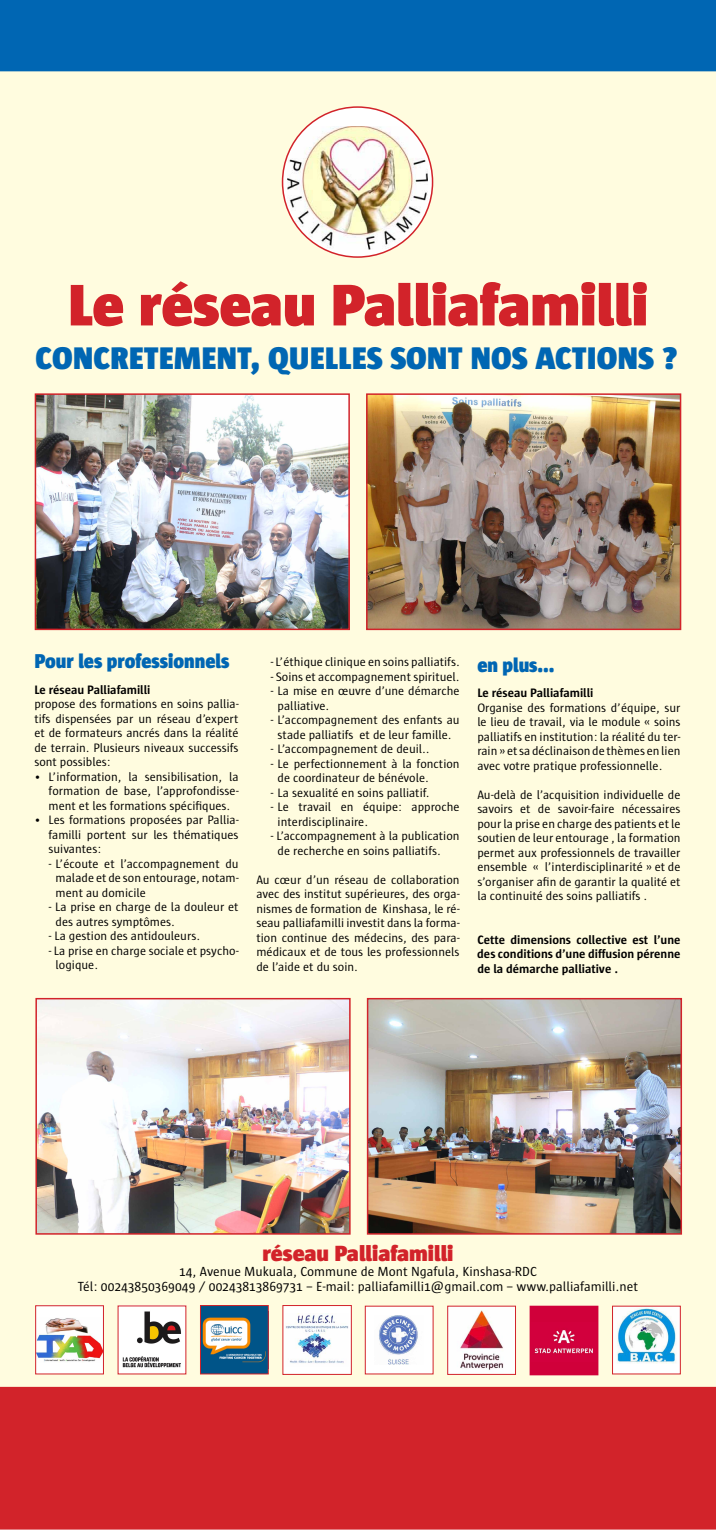
<style>
.page{position:relative;width:716px;height:1531px;background:#fff}
.page>*{position:absolute;margin:0;border:0;box-sizing:border-box;transform-origin:0 0}
.t1{font:900 60px "Sun";color:#d2232a}
.t2{font:900 32px "Sun";color:#0066b3}
.t3{font:900 22.5px "Sun";color:#d2232a}
.t4{font:900 20.5px "Sun";color:#0066b3;scale:.93 1}
.t5{font:13.5px/15px "Sun Antwerpen";color:#000;text-align:center}
.t6{font:12.5px/14.5px "Sun";color:#000;text-align:justify}
.t7{font:700 12.5px/14.5px "Sun";color:#000;text-align:justify}
</style>
<div class="page">
<div style="left:0;top:71px;width:716px;height:1316px;background:#fffcdf"></div>
<div style="left:0;top:0;width:716px;height:71px;background:#0066b3"></div>
<div style="left:0;top:1387px;width:716px;height:142px;background:#d2232a"></div>
<div style="left:612px;top:1306px;width:68px;height:68px;background:#fff"></div>
<img style="left:617px;top:1308px;width:59px;height:55px">
<img style="left:120px;top:1308px;width:64px;height:64px">
<div style="left:283px;top:1305px;width:68px;height:69px;background:#fff"></div>
<img style="left:286px;top:1313px;width:62px;height:51px">
<div style="left:36px;top:1305px;width:67px;height:69px;background:#fff"></div>
<img style="left:37px;top:1318px;width:65px;height:44px">
<div style="left:35px;top:1305px;width:69px;height:69px;border:1px solid #d2232a"></div>
<div style="left:365px;top:1306px;width:68px;height:68px;background:#fff"></div>
<img style="left:379px;top:1316px;width:39px;height:48px">
<img style="left:449px;top:1308px;width:65px;height:64px">
<div style="left:447px;top:1306px;width:69px;height:68px;border:1px solid #d2232a"></div>
<div style="left:530px;top:1306px;width:68px;height:69px;background:#d0003a"></div>
<img style="left:534px;top:1330px;width:59px;height:24px">
<div style="left:200px;top:1305px;width:68px;height:69px;background:#005488"></div>
<img style="left:202px;top:1317px;width:64px;height:46px">
<div style="left:200px;top:1305px;width:68px;height:69px;border:1px solid #d2232a"></div>
<div style="left:282px;top:107px;width:150px;height:150px;background:#fff;border-radius:50%"></div>
<img style="left:287px;top:126px;width:141px;height:124px">
<img style="left:38px;top:396px;width:309px;height:231px">
<div style="left:35px;top:393px;width:315px;height:237px;border:2px solid #d2232a"></div>
<img style="left:369px;top:396px;width:309px;height:231px">
<div style="left:366px;top:393px;width:315px;height:237px;border:2px solid #d2232a"></div>
<img style="left:38px;top:1001px;width:310px;height:230px">
<div style="left:35px;top:998px;width:316px;height:236px;border:2px solid #d2232a"></div>
<img style="left:370px;top:1001px;width:309px;height:230px">
<div style="left:367px;top:998px;width:315px;height:236px;border:2px solid #d2232a"></div>
<h1 class="t1" style="left:68px;top:270px;width:582px">Le réseau Palliafamilli</h1>
<h2 class="t2" style="left:35px;top:339px;width:644px">CONCRETEMENT, QUELLES SONT NOS ACTIONS ?</h2>
<h3 class="t4" style="left:34px;top:649px;width:211px">Pour les professionnels</h3>
<p class="t7" style="left:34px;top:682px;width:118px">Le réseau Palliafamilli</p>
<p class="t6" style="left:34px;top:697px;width:206px">propose des formations en soins pallia&shy;tifs dispensées par un réseau d’expert et de formateurs ancrés dans la réalité de terrain. Plusieurs niveaux successifs sont possibles:</p>
<p class="t6" style="left:49px;top:769px;width:192px;text-indent:-14px">• L’information, la sensibilisation, la formation de base, l’approfondisse&shy;ment et les formations spécifiques.</p>
<p class="t6" style="left:49px;top:813px;width:192px;text-indent:-14px">• Les formations proposées par Pallia&shy;familli portent sur les thématiques suivantes:</p>
<p class="t6" style="left:56px;top:856px;width:184px;text-indent:-7px">- L’écoute et l’accompagnement du malade et de son entourage, notam&shy;ment au domicile</p>
<p class="t6" style="left:56px;top:900px;width:184px;text-indent:-7px">- La prise en charge de la douleur et des autres symptômes.</p>
<p class="t6" style="left:49px;top:929px;width:153px">- La gestion des antidouleurs.</p>
<p class="t6" style="left:56px;top:943px;width:184px;text-indent:-7px">- La prise en charge sociale et psycho&shy;logique.</p>
<p class="t6" style="left:270px;top:655px;width:190px">- L’éthique clinique en soins palliatifs.</p>
<p class="t6" style="left:270px;top:669px;width:190px">- Soins et accompagnement spirituel.</p>
<p class="t6" style="left:278px;top:684px;width:183px;text-indent:-7px">- La mise en œuvre d’une démarche palliative.</p>
<p class="t6" style="left:270px;top:713px;width:190px;text-align:center">- L’accompagnement des enfants au stade palliatifs et de leur famille.</p>
<p class="t6" style="left:270px;top:742px;width:160px">- L’accompagnement de deuil..</p>
<p class="t6" style="left:278px;top:756px;width:183px;text-indent:-7px">- Le perfectionnement à la fonction de coordinateur de bénévole.</p>
<p class="t6" style="left:270px;top:785px;width:160px">- La sexualité en soins palliatif.</p>
<p class="t6" style="left:278px;top:800px;width:183px;text-indent:-7px">- Le travail en équipe: approche interdisciplinaire.</p>
<p class="t6" style="left:278px;top:829px;width:183px;text-indent:-7px">- L’accompagnement à la publication de recherche en soins palliatifs.</p>
<p class="t6" style="left:256px;top:872px;width:205px">Au cœur d’un réseau de collaboration avec des institut supérieures, des orga&shy;nismes de formation de Kinshasa, le ré&shy;seau palliafamilli investit dans la forma&shy;tion continue des médecins, des para&shy;médicaux et de tous les professionnels de l’aide et du soin.</p>
<h3 class="t4" style="left:477px;top:653px;width:84px">en plus...</h3>
<p class="t7" style="left:477px;top:686px;width:118px">Le réseau Palliafamilli</p>
<p class="t6" style="left:477px;top:700px;width:205px">Organise des formations d’équipe, sur le lieu de travail, via le module « soins palliatifs en institution: la réalité du ter&shy;rain » et sa déclinaison de thèmes en lien avec votre pratique professionnelle.</p>
<p class="t6" style="left:477px;top:787px;width:205px">Au-delà de l’acquisition individuelle de savoirs et de savoir-faire nécessaires pour la prise en charge des patients et le soutien de leur entourage , la formation permet aux professionnels de travailler ensemble « l’interdisciplinarité » et de s’organiser afin de garantir la qualité et la continuité des soins palliatifs .</p>
<p class="t7" style="left:477px;top:932px;width:205px">Cette dimensions collective est l’une des conditions d’une diffusion pérenne de la démarche palliative .</p>
<h3 class="t3" style="left:262px;top:1240px;width:193px">réseau Palliafamilli</h3>
<p class="t5" style="left:78px;top:1263px;width:561px">14, Avenue Mukuala, Commune de Mont Ngafula, Kinshasa-RDC<br>Tél: 00243850369049 / 00243813869731 – E-mail: palliafamilli1@gmail.com – www.palliafamilli.net</p>
</div>
